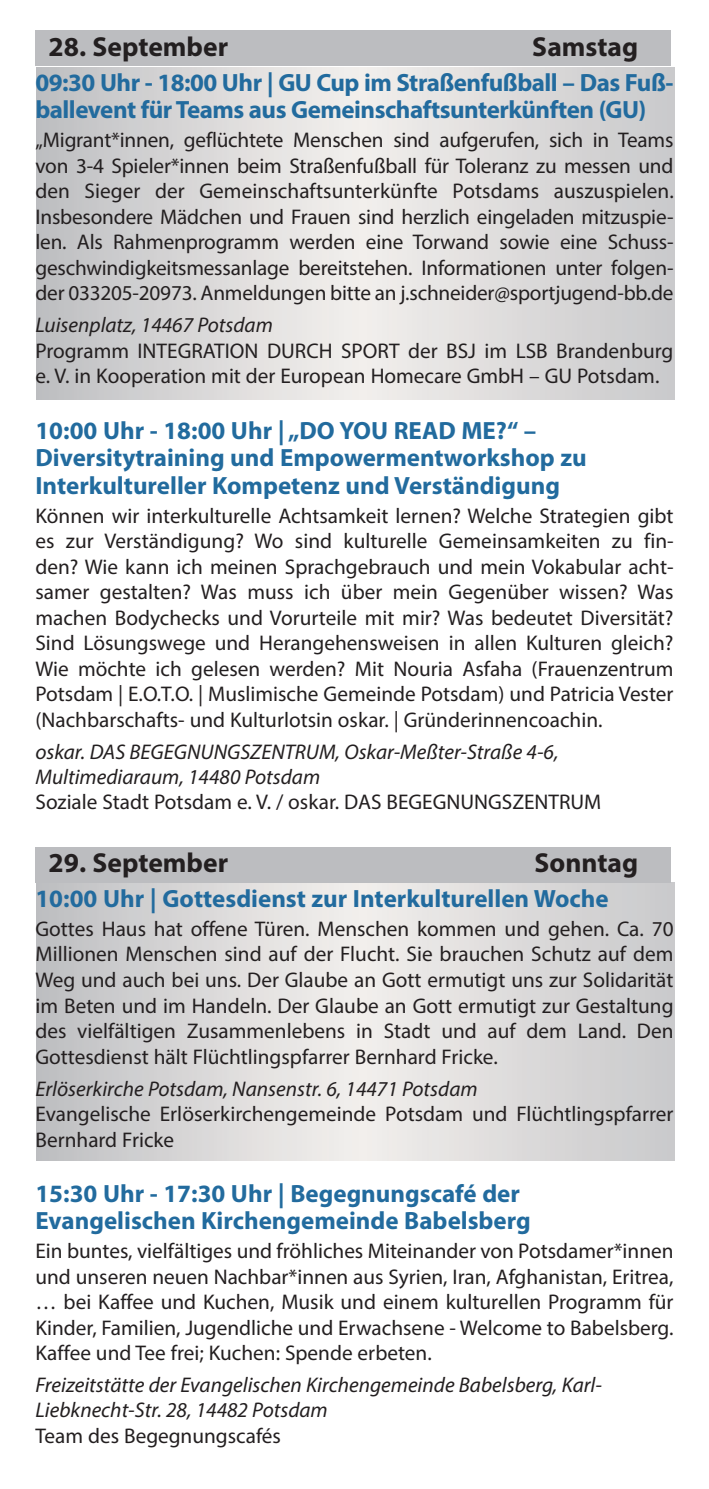
<style>
.page{position:relative;width:709px;height:1489px;background:#fff}
.page>*{position:absolute;margin:0;border:0;box-sizing:border-box;transform-origin:0 0}
.ev_Datum{font:700 27.5px "Myriad Pro";color:#231f20}
.Uhrzeit___Name_10pt{font:700 25px/27.5px "Myriad Pro";color:#226b9e}
.Uhrzeit___Name_10pt-2{font:700 25px/27.5px "Myriad Pro";letter-spacing:-.02em;color:#226b9e}
.Copy{font:21.25px/25.5px "Myriad Pro";color:#231f20;text-align:justify}
.Adresse{font:italic 21.25px/25px "Myriad Pro";color:#231f20}
</style>
<div class="page">
<svg style="left:36px;top:882px;width:638px;height:278px"></svg>
<svg style="left:36px;top:67px;width:638px;height:332px"></svg>
<div style="left:36px;top:847px;width:635px;height:36px;background:#bcbdc0"></div>
<div style="left:36px;top:30px;width:635px;height:36px;background:#bcbdc0"></div>
<p class="ev_Datum" style="left:49px;top:29px;width:181px">28. September</p>
<p class="ev_Datum" style="left:532px;top:29px;width:107px">Samstag</p>
<p class="Uhrzeit___Name_10pt-2" style="left:35px;top:68px;width:638px">09:30 Uhr - 18:00 Uhr | GU Cup im Straßenfußball – Das Fuß&shy;ballevent für Teams aus Gemeinschaftsunterkünften (GU)</p>
<p class="Copy" style="left:35px;top:127px;width:640px">„Migrant*innen, geflüchtete Menschen sind aufgerufen, sich in Teams von 3-4 Spieler*innen beim Straßenfußball für Toleranz zu messen und den Sieger der Gemeinschaftsunterkünfte Potsdams auszuspielen.<br>Insbesondere Mädchen und Frauen sind herzlich eingeladen mitzuspie&shy;len. Als Rahmenprogramm werden eine Torwand sowie eine Schuss&shy;geschwindigkeitsmessanlage bereitstehen. Informationen unter folgen&shy;der 033205-20973. Anmeldungen bitte an j.schneider@sportjugend-bb.de</p>
<p class="Adresse" style="left:35px;top:312px;width:239px">Luisenplatz, 14467 Potsdam</p>
<p class="Copy" style="left:35px;top:338px;width:639px">Programm INTEGRATION DURCH SPORT der BSJ im LSB Brandenburg e. V. in Kooperation mit der European Homecare GmbH – GU Potsdam.</p>
<p class="Uhrzeit___Name_10pt" style="left:35px;top:415px;width:553px">10:00 Uhr - 18:00 Uhr | „DO YOU READ ME?“ –<br>Diversitytraining und Empowermentworkshop zu<br>Interkultureller Kompetenz und Verständigung</p>
<p class="Copy" style="left:35px;top:502px;width:639px">Können wir interkulturelle Achtsamkeit lernen? Welche Strategien gibt es zur Verständigung? Wo sind kulturelle Gemeinsamkeiten zu fin&shy;den? Wie kann ich meinen Sprachgebrauch und mein Vokabular acht&shy;samer gestalten? Was muss ich über mein Gegenüber wissen? Was machen Bodychecks und Vorurteile mit mir? Was bedeutet Diversität?<br>Sind Lösungswege und Herangehensweisen in allen Kulturen gleich?<br>Wie möchte ich gelesen werden? Mit Nouria Asfaha (Frauenzentrum Potsdam | E.O.T.O. | Muslimische Gemeinde Potsdam) und Patricia Vester (Nachbarschafts- und Kulturlotsin oskar. | Gründerinnencoachin.</p>
<p class="Adresse" style="left:35px;top:738px;width:524px">oskar. DAS BEGEGNUNGSZENTRUM, Oskar-Meßter-Straße 4-6,<br>Multimediaraum, 14480 Potsdam</p>
<p class="Copy" style="left:35px;top:789px;width:567px">Soziale Stadt Potsdam e. V. / oskar. DAS BEGEGNUNGSZENTRUM</p>
<p class="ev_Datum" style="left:49px;top:845px;width:181px">29. September</p>
<p class="ev_Datum" style="left:534px;top:845px;width:105px">Sonntag</p>
<p class="Uhrzeit___Name_10pt" style="left:35px;top:883px;width:574px">10:00 Uhr | Gottesdienst zur Interkulturellen Woche</p>
<p class="Copy" style="left:35px;top:915px;width:639px">Gottes Haus hat offene Türen. Menschen kommen und gehen. Ca. 70<br>Millionen Menschen sind auf der Flucht. Sie brauchen Schutz auf dem Weg und auch bei uns. Der Glaube an Gott ermutigt uns zur Solidarität im Beten und im Handeln. Der Glaube an Gott ermutigt zur Gestaltung des vielfältigen Zusammenlebens in Stadt und auf dem Land. Den Gottesdienst hält Flüchtlingspfarrer Bernhard Fricke.</p>
<p class="Adresse" style="left:35px;top:1075px;width:443px">Erlöserkirche Potsdam, Nansenstr. 6, 14471 Potsdam</p>
<p class="Copy" style="left:35px;top:1100px;width:639px">Evangelische Erlöserkirchengemeinde Potsdam und Flüchtlingspfarrer<br>Bernhard Fricke</p>
<p class="Uhrzeit___Name_10pt" style="left:35px;top:1178px;width:497px">15:30 Uhr - 17:30 Uhr | Begegnungscafé der<br>Evangelischen Kirchengemeinde Babelsberg</p>
<p class="Copy" style="left:35px;top:1237px;width:639px">Ein buntes, vielfältiges und fröhliches Miteinander von Potsdamer*innen und unseren neuen Nachbar*innen aus Syrien, Iran, Afghanistan, Eritrea, … bei Kaffee und Kuchen, Musik und einem kulturellen Programm für Kinder, Familien, Jugendliche und Erwachsene - Welcome to Babelsberg.<br>Kaffee und Tee frei; Kuchen: Spende erbeten.</p>
<p class="Adresse" style="left:35px;top:1372px;width:568px">Freizeitstätte der Evangelischen Kirchengemeinde Babelsberg, Karl-<br>Liebknecht-Str. 28, 14482 Potsdam</p>
<p class="Copy" style="left:35px;top:1422px;width:247px">Team des Begegnungscafés</p>
</div>
